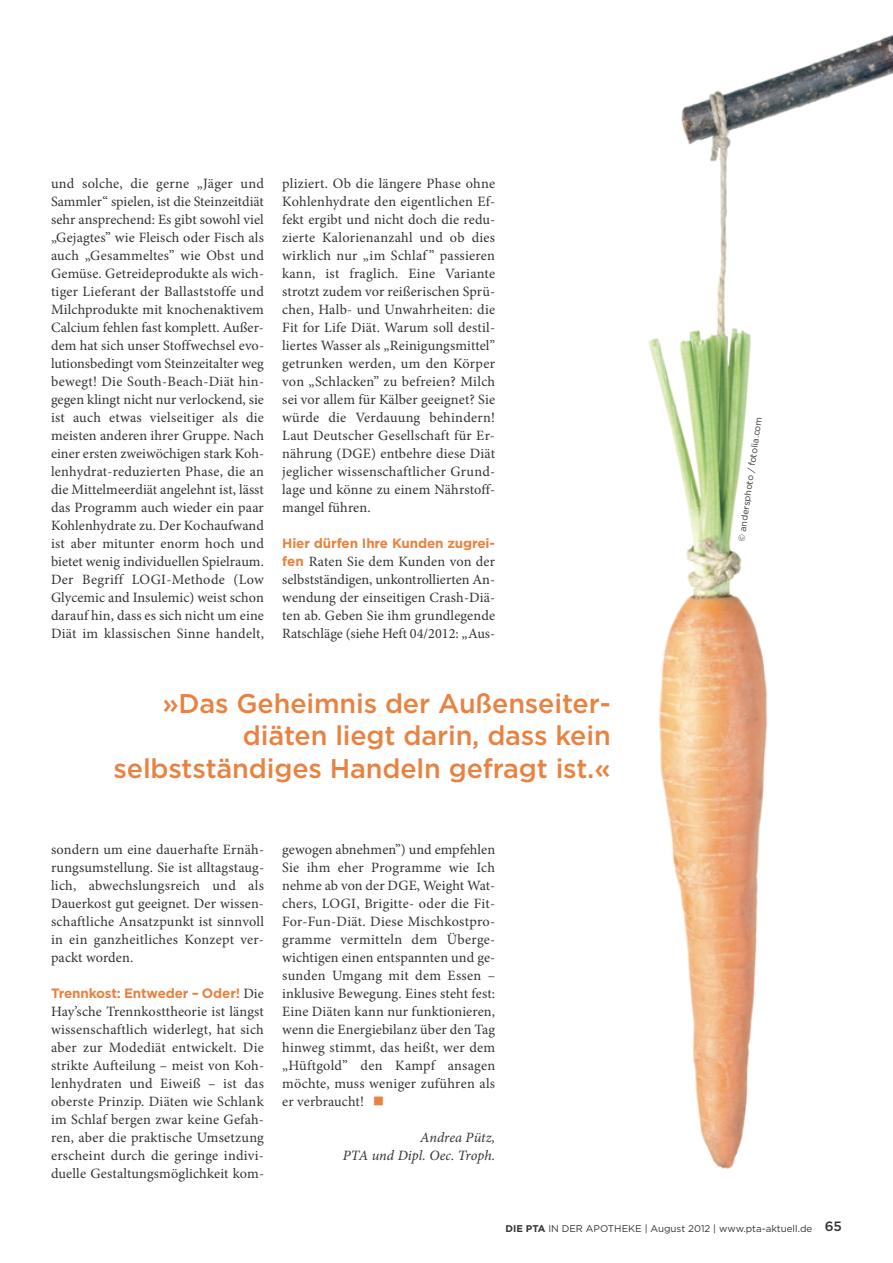
<style>
.page{position:relative;width:893px;height:1263px;background:#fff}
.page>*{position:absolute;margin:0;border:0;box-sizing:border-box;transform-origin:0 0}
.t1{font:500 27px/32.4px "Gotham";letter-spacing:-.005em;color:#e98240;text-align:right}
.t2{font:14.25px/18px "Minion Pro";letter-spacing:.01em;color:#343334;text-align:justify}
.t3{font:italic 14.25px/18px "Minion Pro";color:#343334;text-align:right}
.t4{font:700 13.5px "Gotham";letter-spacing:-.01em;color:#e98240}
.t5{font:9.75px "Gotham";color:#343334}
.t6{font:9px "Gotham";color:#343334}
.s1{font-family:"Gotham";font-weight:700;font-size:13.5px;color:#e98240}
.s2{font-family:"Minion Pro";font-weight:400;font-size:14.25px;color:#343334}
.s3{font-weight:700}
.s4{font-weight:500;font-size:13.5px}
</style>
<div class="page">
<img style="left:648px;top:34px;width:245px;height:1135px">
<p class="t2" style="left:51px;top:176px;width:215px">und solche, die gerne „Jäger und Sammler“ spielen, ist die Steinzeitdiät sehr ansprechend: Es gibt sowohl viel „Gejagtes” wie Fleisch oder Fisch als auch „Gesammeltes” wie Obst und Gemüse. Getreideprodukte als wich&shy;tiger Lieferant der Ballaststoffe und Milchprodukte mit knochenaktivem Calcium fehlen fast komplett. Außer&shy;dem hat sich unser Stoffwechsel evo&shy;lutionsbedingt vom Steinzeitalter weg bewegt! Die South-Beach-Diät hin&shy;gegen klingt nicht nur verlockend, sie ist auch etwas vielseitiger als die meisten anderen ihrer Gruppe. Nach einer ersten zweiwöchigen stark Koh&shy;lenhydrat-reduzierten Phase, die an die Mittelmeerdiät angelehnt ist, lässt das Programm auch wieder ein paar Kohlenhydrate zu. Der Kochaufwand ist aber mitunter enorm hoch und bietet wenig individuellen Spielraum.<br>Der Begriff LOGI-Methode (Low Glycemic and Insulemic) weist schon darauf hin, dass es sich nicht um eine Diät im klassischen Sinne handelt,</p>
<p class="t2" style="left:282px;top:176px;width:215px">pliziert. Ob die längere Phase ohne Kohlenhydrate den eigentlichen Ef&shy;fekt ergibt und nicht doch die redu&shy;zierte Kalorienanzahl und ob dies wirklich nur „im Schlaf ” passieren kann, ist fraglich. Eine Variante strotzt zudem vor reißerischen Sprü&shy;chen, Halb- und Unwahrheiten: die Fit for Life Diät. Warum soll destil&shy;liertes Wasser als „Reinigungsmittel” getrunken werden, um den Körper von „Schlacken” zu befreien? Milch sei vor allem für Kälber geeignet? Sie würde die Verdauung behindern!<br>Laut Deutscher Gesellschaft für Er&shy;nährung (DGE) entbehre diese Diät jeglicher wissenschaftlicher Grund&shy;lage und könne zu einem Nährstoff&shy;mangel führen.</p>
<p class="t4" style="left:282px;top:538px;width:214px">Hier dürfen Ihre Kunden zugrei-</p>
<p class="t2" style="left:282px;top:554px;width:215px"><span class="s1">fen</span> Raten Sie dem Kunden von der selbstständigen, unkontrollierten An&shy;wendung der einseitigen Crash-Diä&shy;ten ab. Geben Sie ihm grundlegende Ratschläge (siehe Heft 04/2012: „Aus-</p>
<h1 class="t1" style="left:114px;top:689px;width:499px">»Das Geheimnis der Außenseiter&shy;diäten liegt darin, dass kein selbstständiges Handeln gefragt ist.«</h1>
<p class="t2" style="left:51px;top:842px;width:215px">sondern um eine dauerhafte Ernäh&shy;rungsumstellung. Sie ist alltagstaug&shy;lich, abwechslungsreich und als Dauerkost gut geeignet. Der wissen&shy;schaftliche Ansatzpunkt ist sinnvoll in ein ganzheitliches Konzept ver&shy;packt worden.</p>
<p class="t4" style="left:51px;top:988px;width:214px">Trennkost: Entweder – Oder! <span class="s2">Die</span></p>
<p class="t2" style="left:51px;top:1004px;width:215px">Hay’sche Trennkosttheorie ist längst wissenschaftlich widerlegt, hat sich aber zur Modediät entwickelt. Die strikte Aufteilung – meist von Koh&shy;lenhydraten und Eiweiß – ist das oberste Prinzip. Diäten wie Schlank im Schlaf bergen zwar keine Gefah&shy;ren, aber die praktische Umsetzung erscheint durch die geringe indivi&shy;duelle Gestaltungsmöglichkeit kom-</p>
<p class="t2" style="left:282px;top:842px;width:215px">gewogen abnehmen”) und empfehlen Sie ihm eher Programme wie Ich nehme ab von der DGE, Weight Wat&shy;chers, LOGI, Brigitte- oder die Fit-For-Fun-Diät. Diese Mischkostpro&shy;gramme vermitteln dem Überge&shy;wichtigen einen entspannten und ge&shy;sunden Umgang mit dem Essen – inklusive Bewegung. Eines steht fest:<br>Eine Diäten kann nur funktionieren, wenn die Energiebilanz über den Tag hinweg stimmt, das heißt, wer dem „Hüftgold” den Kampf ansagen möchte, muss weniger zuführen als er verbraucht!</p>
<p class="t3" style="left:343px;top:1128px;width:154px">Andrea Pütz,<br>PTA und Dipl. Oec. Troph.</p>
<p class="t6" style="left:738px;top:541px;width:127px;rotate:-82deg">© andersphoto / fotolia.com</p>
<p class="t5" style="left:505px;top:1225px;width:338px"><span class="s3">DIE PTA</span> IN DER APOTHEKE | August 2012 | www.pta-aktuell.de <span class="s4">65</span></p>
</div>
